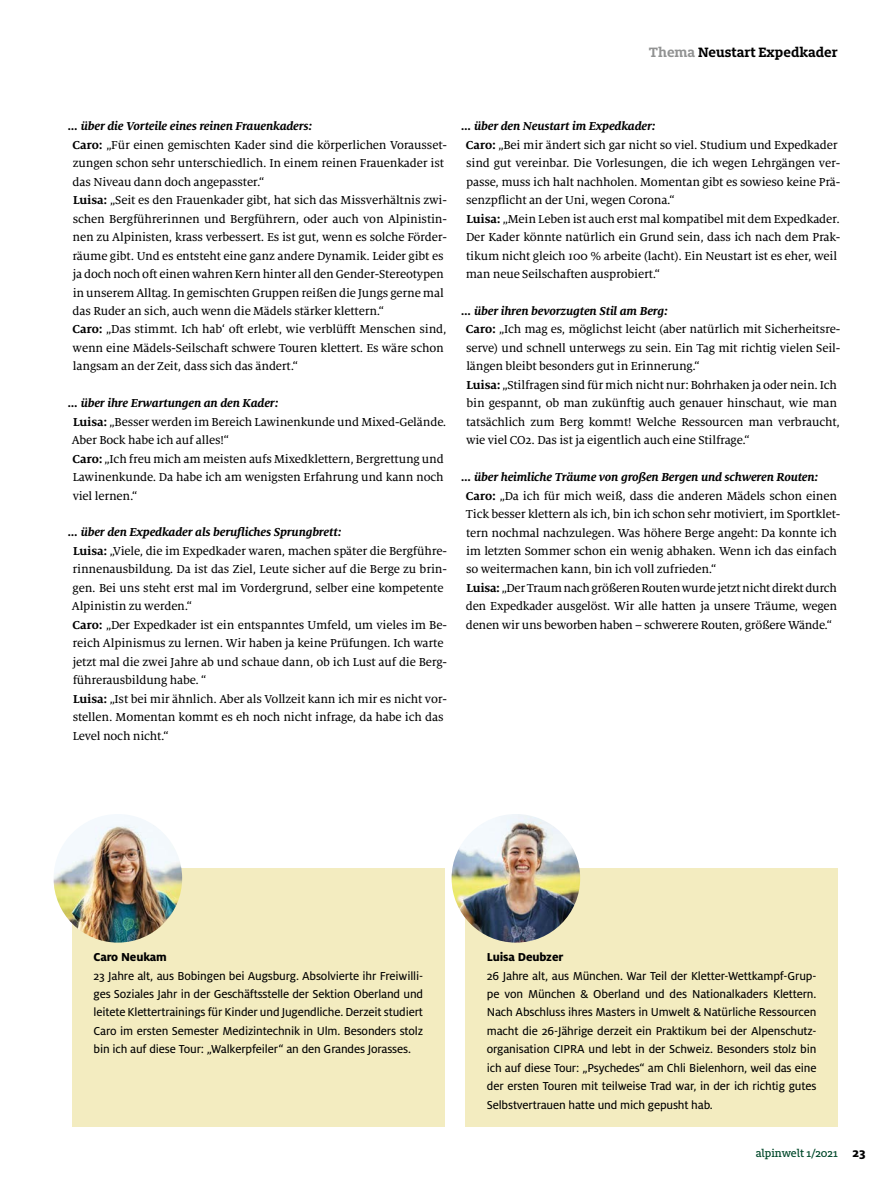
<style>
.page{position:relative;width:893px;height:1191px;background:#fff}
.page>*{position:absolute;margin:0;border:0;box-sizing:border-box;transform-origin:0 0}
.t1{font:700 15px "FF Milo Slab";color:#000}
.t2{font:12.75px/18.5px "Milo Serif OT Text";letter-spacing:-.015em;color:#000}
.t3{font:12.75px/18.5px "Milo Pro Text";letter-spacing:-.015em;color:#000;text-align:justify}
.t4{font:italic 700 12.75px "Milo Serif OT";letter-spacing:-.015em;color:#000}
.t5{font:800 12.75px "Milo Pro";letter-spacing:-.015em;color:#000}
.t6{font:500 12px "FF Milo Slab";color:#00492b}
.s1{color:#919292}
.s2{font-family:"Milo Serif OT";font-weight:700}
.s3{font-family:"Milo Pro";font-weight:800;font-size:13.5px;color:#000}
</style>
<div class="page">
<div style="left:72px;top:868px;width:372px;height:259px;background:#f3ecc0"></div>
<div style="left:466px;top:868px;width:372px;height:259px;background:#f3ecc0"></div>
<img style="left:54px;top:814px;width:128px;height:128px;border-radius:64px">
<img style="left:452px;top:814px;width:128px;height:128px;border-radius:64px">
<p class="t1" style="left:649px;top:42px;width:190px"><span class="s1">Thema</span> Neustart Expedkader</p>
<p class="t4" style="left:68px;top:119px;width:246px">… über die Vorteile eines reinen Frauenkaders:</p>
<p class="t2" style="left:73px;top:136px;width:376px"><span class="s2">Caro:</span> „Für einen gemischten Kader sind die körperlichen Vorausset&shy;zungen schon sehr unterschiedlich. In einem reinen Frauenkader ist das Niveau dann doch angepasster.“<br><span class="s2">Luisa:</span> „Seit es den Frauenkader gibt, hat sich das Missverhältnis zwi&shy;schen Bergführerinnen und Bergführern, oder auch von Alpinistin&shy;nen zu Alpinisten, krass verbessert. Es ist gut, wenn es solche Förder&shy;räume gibt. Und es entsteht eine ganz andere Dynamik. Leider gibt es ja doch noch oft einen wahren Kern hinter all den Gender-Stereotypen in unserem Alltag. In gemischten Gruppen reißen die Jungs gerne mal das Ruder an sich, auch wenn die Mädels stärker klettern.“<br><span class="s2">Caro:</span> „Das stimmt. Ich hab‘ oft erlebt, wie verblüfft Menschen sind, wenn eine Mädels-Seilschaft schwere Touren klettert. Es wäre schon langsam an der Zeit, dass sich das ändert.“</p>
<p class="t4" style="left:68px;top:396px;width:212px">… über ihre Erwartungen an den Kader:</p>
<p class="t2" style="left:72px;top:413px;width:376px"><span class="s2">Luisa:</span> „Besser werden im Bereich Lawinenkunde und Mixed-Gelände.<br>Aber Bock habe ich auf alles!“<br><span class="s2">Caro:</span> „Ich freu mich am meisten aufs Mixedklettern, Bergrettung und Lawinenkunde. Da habe ich am wenigsten Erfahrung und kann noch viel lernen.“</p>
<p class="t4" style="left:68px;top:525px;width:275px">… über den Expedkader als berufliches Sprungbrett:</p>
<p class="t2" style="left:72px;top:542px;width:377px"><span class="s2">Luisa:</span> „Viele, die im Expedkader waren, machen später die Bergführe&shy;rinnenausbildung. Da ist das Ziel, Leute sicher auf die Berge zu brin&shy;gen. Bei uns steht erst mal im Vordergrund, selber eine kompetente Alpinistin zu werden.“<br><span class="s2">Caro:</span> „Der Expedkader ist ein entspanntes Umfeld, um vieles im Be&shy;reich Alpinismus zu lernen. Wir haben ja keine Prüfungen. Ich warte jetzt mal die zwei Jahre ab und schaue dann, ob ich Lust auf die Berg&shy;führerausbildung habe. “<br><span class="s2">Luisa:</span> „Ist bei mir ähnlich. Aber als Vollzeit kann ich mir es nicht vor&shy;stellen. Momentan kommt es eh noch nicht infrage, da habe ich das Level noch nicht.“</p>
<p class="t4" style="left:461px;top:119px;width:196px">… über den Neustart im Expedkader:</p>
<p class="t2" style="left:466px;top:136px;width:376px"><span class="s2">Caro:</span> „Bei mir ändert sich gar nicht so viel. Studium und Expedkader sind gut vereinbar. Die Vorlesungen, die ich wegen Lehrgängen ver&shy;passe, muss ich halt nachholen. Momentan gibt es sowieso keine Prä&shy;senzpflicht an der Uni, wegen Corona.“<br><span class="s2">Luisa:</span> „Mein Leben ist auch erst mal kompatibel mit dem Expedkader.<br>Der Kader könnte natürlich ein Grund sein, dass ich nach dem Prak&shy;tikum nicht gleich 100 % arbeite (lacht). Ein Neustart ist es eher, weil man neue Seilschaften ausprobiert.“</p>
<p class="t4" style="left:461px;top:304px;width:208px">… über ihren bevorzugten Stil am Berg:</p>
<p class="t2" style="left:466px;top:320px;width:376px"><span class="s2">Caro:</span> „Ich mag es, möglichst leicht (aber natürlich mit Sicherheitsre&shy;serve) und schnell unterwegs zu sein. Ein Tag mit richtig vielen Seil&shy;längen bleibt besonders gut in Erinnerung.“<br><span class="s2">Luisa:</span> „Stilfragen sind für mich nicht nur: Bohrhaken ja oder nein. Ich bin gespannt, ob man zukünftig auch genauer hinschaut, wie man tatsächlich zum Berg kommt! Welche Ressourcen man verbraucht, wie viel CO2. Das ist ja eigentlich auch eine Stilfrage.“</p>
<p class="t4" style="left:461px;top:470px;width:359px">… über heimliche Träume von großen Bergen und schweren Routen:</p>
<p class="t2" style="left:466px;top:486px;width:376px"><span class="s2">Caro:</span> „Da ich für mich weiß, dass die anderen Mädels schon einen Tick besser klettern als ich, bin ich schon sehr motiviert, im Sportklet&shy;tern nochmal nachzulegen. Was höhere Berge angeht: Da konnte ich im letzten Sommer schon ein wenig abhaken. Wenn ich das einfach so weitermachen kann, bin ich voll zufrieden.“<br><span class="s2">Luisa:</span> „Der Traum nach größeren Routen wurde jetzt nicht direkt durch den Expedkader ausgelöst. Wir alle hatten ja unsere Träume, wegen denen wir uns beworben haben – schwerere Routen, größere Wände.“</p>
<p class="t5" style="left:94px;top:949px;width:75px">Caro Neukam</p>
<p class="t3" style="left:94px;top:966px;width:331px">23 Jahre alt, aus Bobingen bei Augsburg. Absolvierte ihr Freiwilli&shy;ges Soziales Jahr in der Geschäftsstelle der Sektion Oberland und leitete Klettertrainings für Kinder und Jugendliche. Derzeit studiert Caro im ersten Semester Medizintechnik in Ulm. Besonders stolz bin ich auf diese Tour: „Walkerpfeiler“ an den Grandes Jorasses.</p>
<p class="t5" style="left:487px;top:949px;width:78px">Luisa Deubzer</p>
<p class="t3" style="left:487px;top:966px;width:331px">26 Jahre alt, aus München. War Teil der Kletter-Wettkampf-Grup&shy;pe von München &amp; Oberland und des Nationalkaders Klettern.<br>Nach Abschluss ihres Masters in Umwelt &amp; Natürliche Ressourcen macht die 26-Jährige derzeit ein Praktikum bei der Alpenschutz&shy;organisation CIPRA und lebt in der Schweiz. Besonders stolz bin ich auf diese Tour: „Psychedes“ am Chli Bielenhorn, weil das eine der ersten Touren mit teilweise Trad war, in der ich richtig gutes Selbstvertrauen hatte und mich gepusht hab.</p>
<p class="t6" style="left:756px;top:1146px;width:111px">alpinwelt 1/2021 <span class="s3">23</span></p>
</div>
